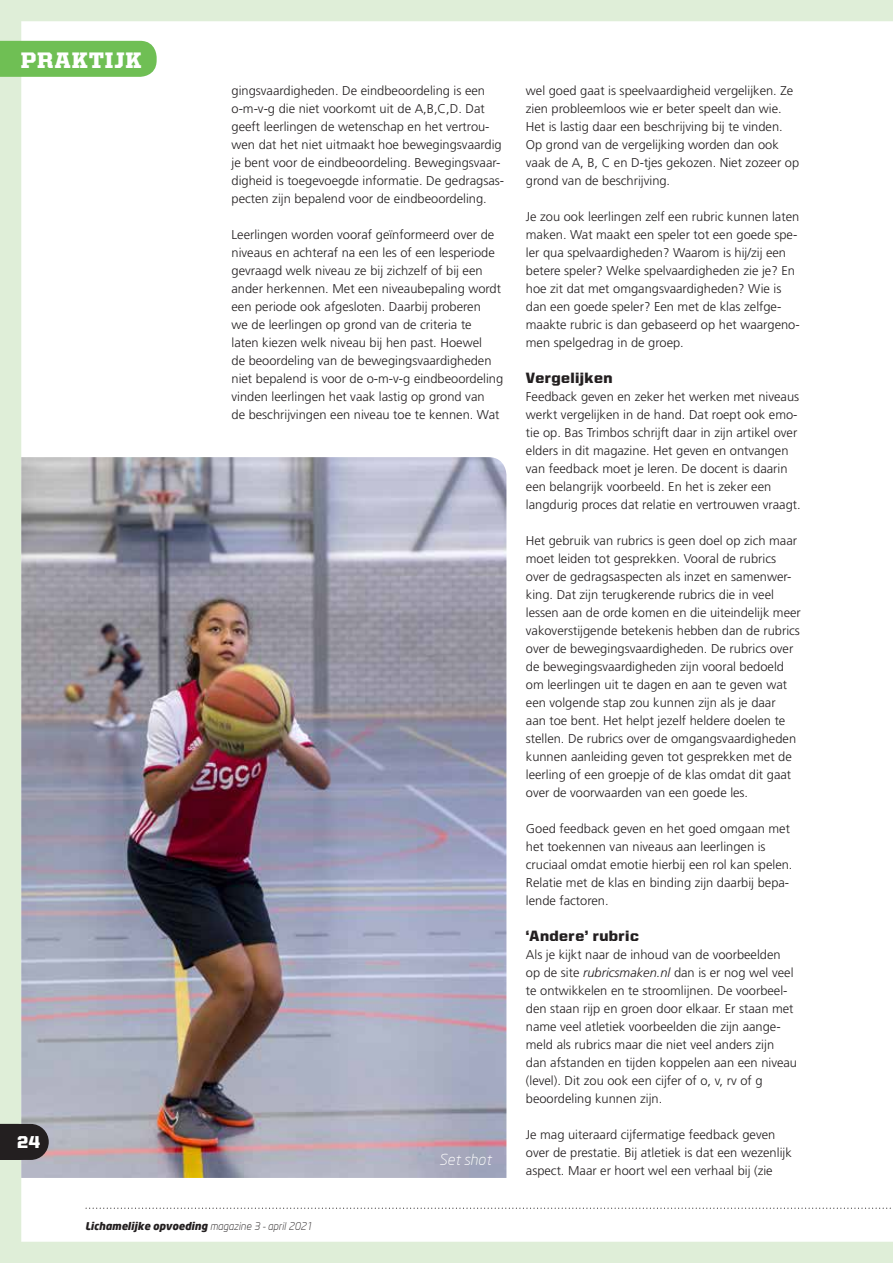
<style>
.page{position:relative;width:893px;height:1263px;background:#dfeed8}
.page>*{position:absolute;margin:0;border:0;box-sizing:border-box;transform-origin:0 0}
.t1{font:900 22.5px "United Serif Reg";letter-spacing:.035em;color:#fff}
.t2{font:900 17.25px "United Sans Reg";color:#fff}
.t3{font:900 15px "United Sans Reg";letter-spacing:.025em;color:#231f20}
.t4{font:italic 300 15px "Neo Sans";color:#fff}
.t5{font:300 12.75px/18px "Frutiger LT Std";color:#231f20}
.t6{font:italic 900 10.5px "Neo Sans";color:#231f20}
.s1{font-weight:300}
.s2{font-style:italic}
</style>
<div class="page">
<div style="left:21px;top:21px;width:872px;height:1221px;background:#fff"></div>
<div style="left:0;top:41px;width:157px;height:36px;background:#6fbf54"></div>
<svg style="left:85px;top:1207px;width:808px;height:2px;background:#e0e0e0"></svg>
<img style="left:21px;top:457px;width:485px;height:721px">
<svg style="left:0;top:1124px;width:49px;height:36px;background:#302b2d"></svg>
<h1 class="t1" style="left:21px;top:48px;width:122px">PRAKTIJK</h1>
<p class="t5" style="left:232px;top:81px;width:274px">gingsvaardigheden. De eindbeoordeling is een o-m-v-g die niet voorkomt uit de A,B,C,D. Dat geeft leerlingen de wetenschap en het vertrou&shy;wen dat het niet uitmaakt hoe bewegingsvaardig je bent voor de eindbeoordeling. Bewegingsvaar&shy;digheid is toegevoegde informatie. De gedragsas&shy;pecten zijn bepalend voor de eindbeoordeling.</p>
<p class="t5" style="left:232px;top:225px;width:273px">Leerlingen worden vooraf geïnformeerd over de niveaus en achteraf na een les of een lesperiode gevraagd welk niveau ze bij zichzelf of bij een ander herkennen. Met een niveaubepaling wordt een periode ook afgesloten. Daarbij proberen<br>we de leerlingen op grond van de criteria te<br>laten kiezen welk niveau bij hen past. Hoewel<br>de beoordeling van de bewegingsvaardigheden niet bepalend is voor de o-m-v-g eindbeoordeling vinden leerlingen het vaak lastig op grond van<br>de beschrijvingen een niveau toe te kennen. Wat</p>
<h2 class="t2" style="left:17px;top:1133px;width:24px">24</h2>
<p class="t4" style="left:439px;top:1150px;width:54px">Set shot</p>
<p class="t6" style="left:85px;top:1219px;width:229px">Lichamelijke opvoeding <span class="s1">magazine 3 - april 2021</span></p>
<p class="t5" style="left:526px;top:81px;width:275px">wel goed gaat is speelvaardigheid vergelijken. Ze zien probleemloos wie er beter speelt dan wie.<br>Het is lastig daar een beschrijving bij te vinden.<br>Op grond van de vergelijking worden dan ook vaak de A, B, C en D-tjes gekozen. Niet zozeer op grond van de beschrijving.</p>
<p class="t5" style="left:526px;top:207px;width:275px">Je zou ook leerlingen zelf een rubric kunnen laten maken. Wat maakt een speler tot een goede spe&shy;ler qua spelvaardigheden? Waarom is hij/zij een betere speler? Welke spelvaardigheden zie je? En hoe zit dat met omgangsvaardigheden? Wie is dan een goede speler? Een met de klas zelfge&shy;maakte rubric is dan gebaseerd op het waargeno&shy;men spelgedrag in de groep.</p>
<p class="t3" style="left:526px;top:369px;width:88px">Vergelijken</p>
<p class="t5" style="left:526px;top:387px;width:276px">Feedback geven en zeker het werken met niveaus werkt vergelijken in de hand. Dat roept ook emo&shy;tie op. Bas Trimbos schrijft daar in zijn artikel over elders in dit magazine. Het geven en ontvangen van feedback moet je leren. De docent is daarin een belangrijk voorbeeld. En het is zeker een langdurig proces dat relatie en vertrouwen vraagt.</p>
<p class="t5" style="left:526px;top:531px;width:276px">Het gebruik van rubrics is geen doel op zich maar moet leiden tot gesprekken. Vooral de rubrics over de gedragsaspecten als inzet en samenwer&shy;king. Dat zijn terugkerende rubrics die in veel lessen aan de orde komen en die uiteindelijk meer vakoverstijgende betekenis hebben dan de rubrics over de bewegingsvaardigheden. De rubrics over de bewegingsvaardigheden zijn vooral bedoeld om leerlingen uit te dagen en aan te geven wat een volgende stap zou kunnen zijn als je daar<br>aan toe bent. Het helpt jezelf heldere doelen te stellen. De rubrics over de omgangsvaardigheden kunnen aanleiding geven tot gesprekken met de leerling of een groepje of de klas omdat dit gaat over de voorwaarden van een goede les.</p>
<p class="t5" style="left:526px;top:819px;width:268px">Goed feedback geven en het goed omgaan met het toekennen van niveaus aan leerlingen is cruciaal omdat emotie hierbij een rol kan spelen.<br>Relatie met de klas en binding zijn daarbij bepa&shy;lende factoren.</p>
<p class="t3" style="left:526px;top:927px;width:114px">‘Andere’ rubric</p>
<p class="t5" style="left:526px;top:945px;width:273px">Als je kijkt naar de inhoud van de voorbeelden op de site <span class="s2">rubricsmaken.nl</span> dan is er nog wel veel te ontwikkelen en te stroomlijnen. De voorbeel&shy;den staan rijp en groen door elkaar. Er staan met name veel atletiek voorbeelden die zijn aange&shy;meld als rubrics maar die niet veel anders zijn dan afstanden en tijden koppelen aan een niveau (level). Dit zou ook een cijfer of o, v, rv of g beoordeling kunnen zijn.</p>
<p class="t5" style="left:526px;top:1125px;width:267px">Je mag uiteraard cijfermatige feedback geven over de prestatie. Bij atletiek is dat een wezenlijk aspect. Maar er hoort wel een verhaal bij (zie</p>
</div>
